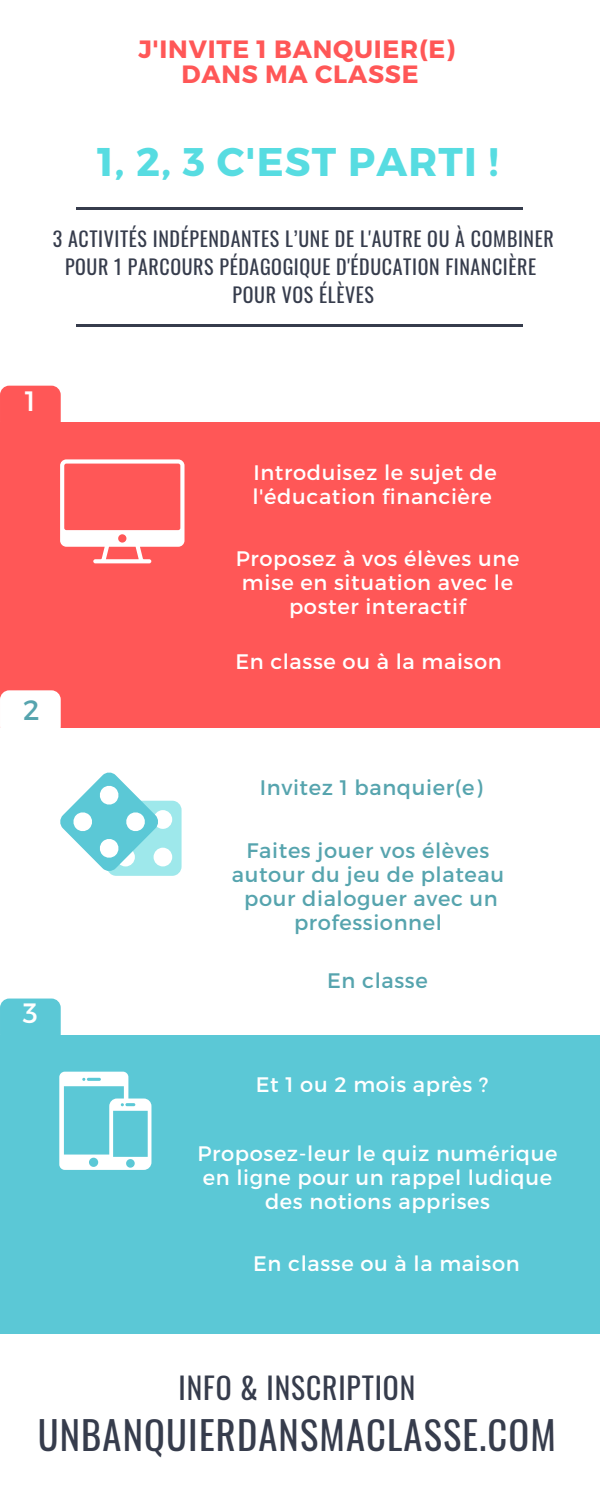
<style>
.page{position:relative;width:600px;height:1500px;background:#fff}
.page>*{position:absolute;margin:0;border:0;box-sizing:border-box;transform-origin:0 0}
.t1{font:700 40px "Montserrat";letter-spacing:.03em;color:#57dce1}
.t2{font:38.5px "Oswald";letter-spacing:.03em;color:#363c4c}
.t3{font:29.5px "Oswald";letter-spacing:.03em;color:#363c4c}
.t4{font:28px "Montserrat";color:#fff}
.t5{font:28px "Montserrat";color:#56a4ae}
.t6{font:700 25px "Montserrat";letter-spacing:.03em;color:#ff5757}
.t7{font:21px/24px "Montserrat";letter-spacing:.03em;color:#fff;text-align:center}
.t8{font:21px/24px "Montserrat";letter-spacing:.03em;color:#56a4ae;text-align:center}
.t9{font:20px "Oswald";letter-spacing:.03em;color:#363c4c}
</style>
<div class="page">
<div style="left:0;top:422px;width:600px;height:307px;background:#ff5757"></div>
<div style="left:0;top:728px;width:600px;height:296px;background:#fff"></div>
<div style="left:0;top:690px;width:61px;height:45px;background:#fff;border-radius:9px"></div>
<hr style="left:76px;top:324px;width:447px;height:2px;background:#363c4c">
<hr style="left:76px;top:208px;width:448px;height:2px;background:#363c4c">
<svg style="left:60px;top:460px;width:125px;height:103px"></svg>
<div style="left:107px;top:801px;width:75px;height:75px;background:#9ee8eb;border-radius:9px"></div>
<div style="left:154px;top:810px;width:18px;height:19px;background:#fff;border-radius:50%"></div>
<div style="left:154px;top:848px;width:18px;height:18px;background:#fff;border-radius:50%"></div>
<svg style="left:60px;top:772px;width:99px;height:100px"></svg>
<div style="left:0;top:386px;width:61px;height:45px;background:#ff5757;border-radius:9px"></div>
<div style="left:0;top:1035px;width:600px;height:298px;background:#5bc8d6"></div>
<div style="left:0;top:999px;width:61px;height:45px;background:#5bc8d6;border-radius:9px"></div>
<svg style="left:59px;top:1072px;width:93px;height:98px"></svg>
<p class="t6" style="left:138px;top:33px;width:318px">J'INVITE 1 BANQUIER(E)</p>
<p class="t6" style="left:181px;top:58px;width:239px">DANS MA CLASSE</p>
<p class="t1" style="left:97px;top:136px;width:403px">1, 2, 3 C'EST PARTI !</p>
<p class="t9" style="left:53px;top:223px;width:503px">3 ACTIVITÉS INDÉPENDANTES L’UNE DE L'AUTRE OU À COMBINER</p>
<p class="t9" style="left:65px;top:251px;width:473px">POUR 1 PARCOURS PÉDAGOGIQUE D'ÉDUCATION FINANCIÈRE</p>
<p class="t9" style="left:233px;top:279px;width:143px">POUR VOS ÉLÈVES</p>
<p class="t4" style="left:25px;top:383px;width:12px">1</p>
<p class="t5" style="left:23px;top:692px;width:18px">2</p>
<p class="t4" style="left:23px;top:995px;width:17px">3</p>
<p class="t7" style="left:252px;top:460px;width:246px;text-align:left">Introduisez le sujet de l'éducation financière</p>
<p class="t7" style="left:236px;top:546px;width:285px">Proposez à vos élèves une mise en situation avec le poster interactif</p>
<p class="t7" style="left:235px;top:648px;width:268px">En classe ou à la maison</p>
<p class="t8" style="left:260px;top:774px;width:224px">Invitez 1 banquier(e)</p>
<p class="t8" style="left:247px;top:838px;width:244px">Faites jouer vos élèves</p>
<p class="t8" style="left:232px;top:862px;width:274px">autour du jeu de plateau</p>
<p class="t8" style="left:244px;top:886px;width:255px">pour dialoguer avec un professionnel</p>
<p class="t8" style="left:327px;top:967px;width:102px">En classe</p>
<p class="t7" style="left:256px;top:1072px;width:234px">Et 1 ou 2 mois après ?</p>
<p class="t7" style="left:197px;top:1140px;width:362px">Proposez-leur le quiz numérique en ligne pour un rappel ludique des notions apprises</p>
<p class="t7" style="left:253px;top:1251px;width:268px">En classe ou à la maison</p>
<p class="t3" style="left:179px;top:1364px;width:238px">INFO &amp; INSCRIPTION</p>
<p class="t2" style="left:38px;top:1405px;width:520px">UNBANQUIERDANSMACLASSE.COM</p>
</div>
